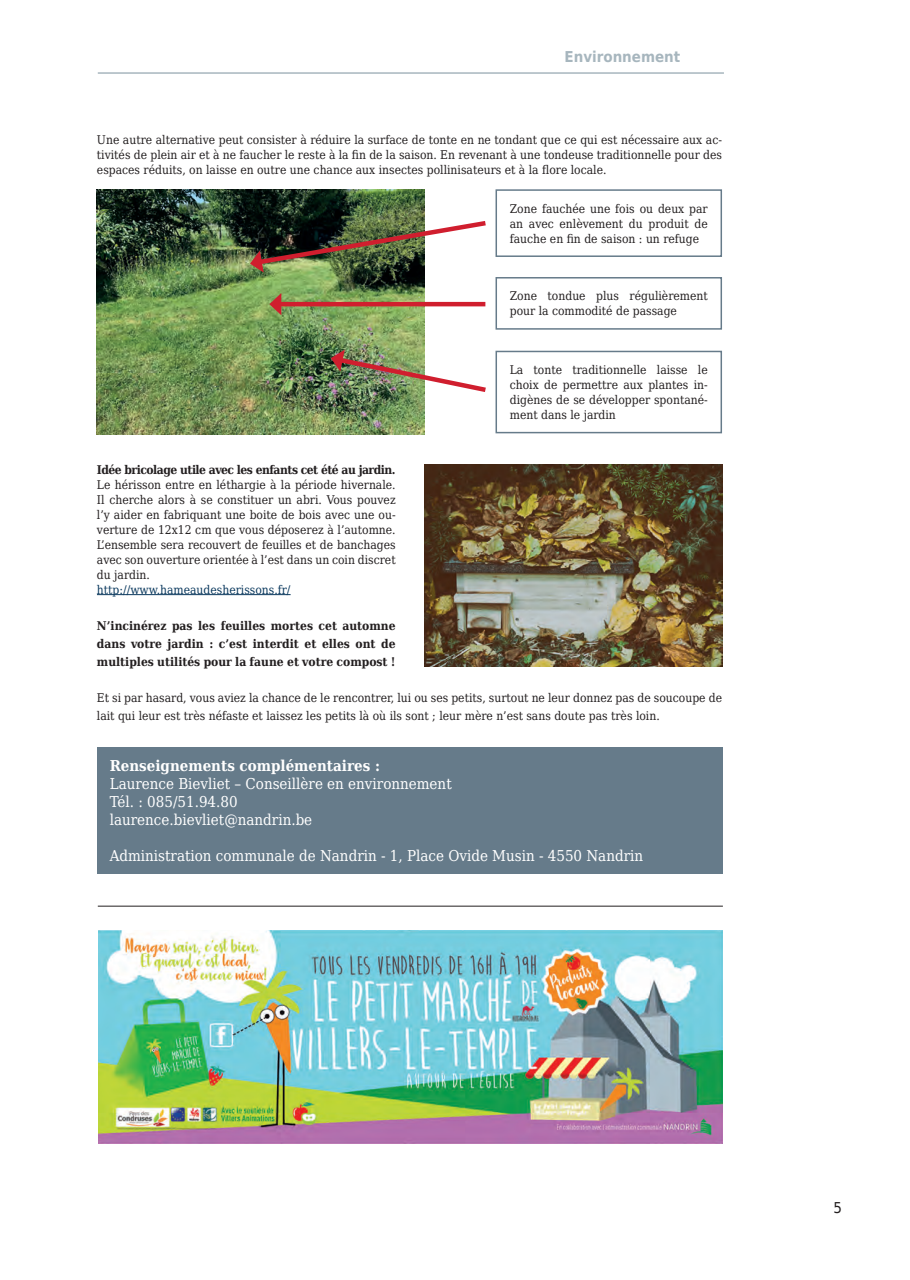
<style>
.page{position:relative;width:910px;height:1280px;background:#fff}
.page>*{position:absolute;margin:0;border:0;box-sizing:border-box;transform-origin:0 0}
.t1{font:15px/18px "DejaVu Serif Condensed";color:#fff}
.t2{font:700 15px "DejaVu Serif Condensed";color:#fff}
.t3{font:700 15px "DejaVu Sans Condensed";color:#a7b6be}
.t4{font:15px "DejaVu Sans Condensed";color:#231f20}
.t5{font:12px/15px "DejaVu Serif Condensed";color:#231f20;text-align:justify}
.t6{font:700 12px/18px "DejaVu Serif Condensed";color:#231f20;text-align:justify}
.t7{font:700 12px "DejaVu Serif Condensed";letter-spacing:-.04em;color:#231f20}
.t8{font:12px "DejaVu Serif Condensed";color:#0b395e}
</style>
<div class="page">
<hr style="left:98px;top:72px;width:626px;height:2px;background:#a7b6be">
<img style="left:97px;top:189px;width:327px;height:246px">
<img style="left:424px;top:464px;width:298px;height:202px">
<div style="left:495px;top:189px;width:227px;height:68px;border:2px solid #667b8a"></div>
<div style="left:495px;top:277px;width:227px;height:53px;border:2px solid #667b8a"></div>
<div style="left:495px;top:351px;width:227px;height:82px;border:2px solid #667b8a"></div>
<img style="left:250px;top:218px;width:236px;height:55px">
<hr style="left:277px;top:302px;width:208px;height:4px;background:#d01e2e">
<svg style="left:269px;top:293px;width:12px;height:22px"></svg>
<img style="left:331px;top:350px;width:155px;height:45px">
<div style="left:97px;top:747px;width:625px;height:127px;background:#667b8a"></div>
<hr style="left:97px;top:594px;width:194px;height:1px;background:#0b395e">
<hr style="left:98px;top:906px;width:625px;height:1px;background:#231f20">
<img style="left:99px;top:930px;width:624px;height:214px">
<p class="t3" style="left:564px;top:45px;width:117px">Environnement</p>
<p class="t5" style="left:97px;top:132px;width:627px">Une autre alternative peut consister à réduire la surface de tonte en ne tondant que ce qui est nécessaire aux ac&shy;tivités de plein air et à ne faucher le reste à la fin de la saison. En revenant à une tondeuse traditionnelle pour des espaces réduits, on laisse en outre une chance aux insectes pollinisateurs et à la flore locale.</p>
<p class="t5" style="left:510px;top:201px;width:199px">Zone fauchée une fois ou deux par an avec enlèvement du produit de fauche en fin de saison : un refuge</p>
<p class="t5" style="left:510px;top:288px;width:199px">Zone tondue plus régulièrement pour la commodité de passage</p>
<p class="t5" style="left:510px;top:362px;width:199px">La tonte traditionnelle laisse le choix de permettre aux plantes in&shy;digènes de se développer spontané&shy;ment dans le jardin</p>
<p class="t7" style="left:97px;top:460px;width:300px">Idée bricolage utile avec les enfants cet été au jardin.</p>
<p class="t5" style="left:97px;top:477px;width:300px">Le hérisson entre en léthargie à la période hivernale.<br>Il cherche alors à se constituer un abri. Vous pouvez l’y aider en fabriquant une boite de bois avec une ou&shy;verture de 12x12 cm que vous déposerez à l’automne.<br>L’ensemble sera recouvert de feuilles et de banchages avec son ouverture orientée à l’est dans un coin discret du jardin.</p>
<p class="t8" style="left:97px;top:580px;width:195px">http://www.hameaudesherissons.fr/</p>
<p class="t6" style="left:97px;top:616px;width:300px">N’incinérez pas les feuilles mortes cet automne dans votre jardin : c’est interdit et elles ont de multiples utilités pour la faune et votre compost !</p>
<p class="t5" style="left:97px;top:688px;width:627px;line-height:18px">Et si par hasard, vous aviez la chance de le rencontrer, lui ou ses petits, surtout ne leur donnez pas de soucoupe de lait qui leur est très néfaste et laissez les petits là où ils sont ; leur mère n’est sans doute pas très loin.</p>
<p class="t2" style="left:110px;top:754px;width:272px">Renseignements complémentaires :</p>
<p class="t1" style="left:110px;top:774px;width:344px">Laurence Bievliet – Conseillère en environnement<br>Tél. : 085/51.94.80<br>laurence.bievliet@nandrin.be</p>
<p class="t1" style="left:110px;top:846px;width:535px">Administration communale de Nandrin - 1, Place Ovide Musin - 4550 Nandrin</p>
<p class="t4" style="left:833px;top:1196px;width:10px">5</p>
</div>
